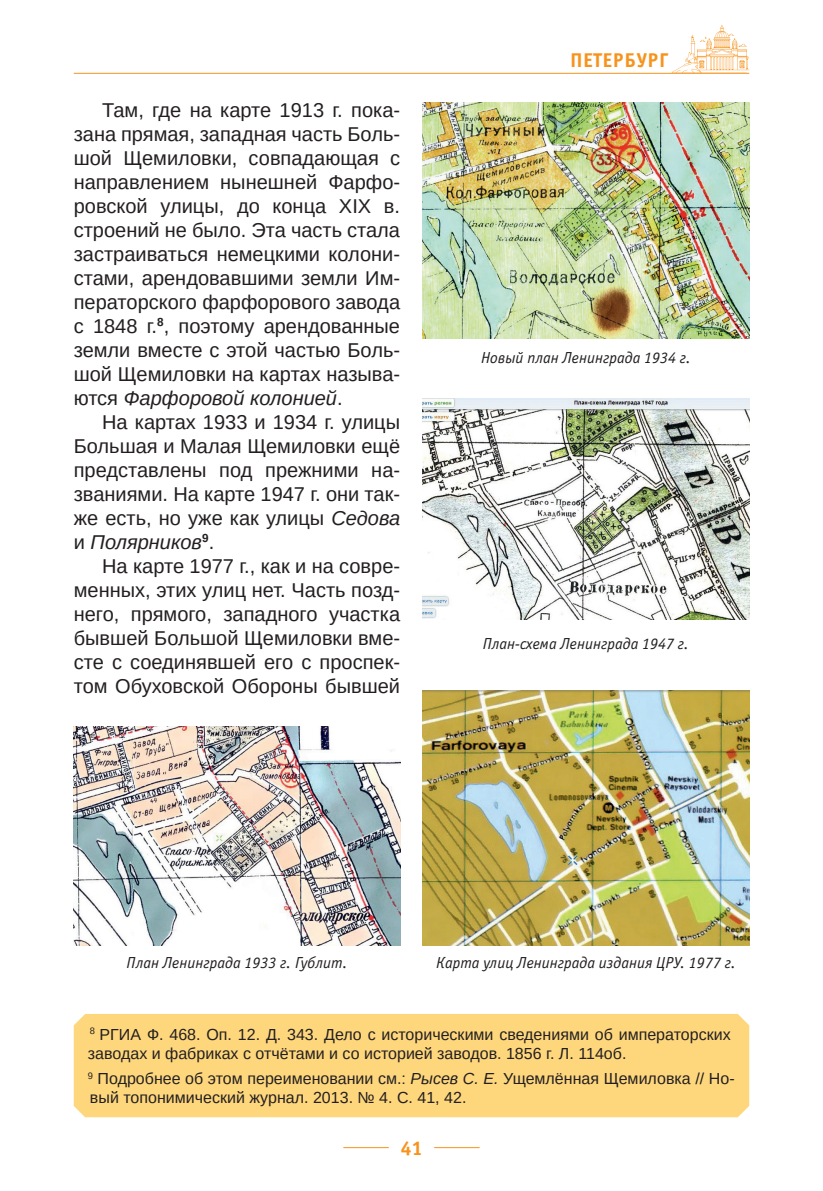
<style>
.page{position:relative;width:823px;height:1191px;background:#fff}
.page>*{position:absolute;margin:0;border:0;box-sizing:border-box;transform-origin:0 0}
.Основной_текст{font:20px/24px "Arimo";color:#231f20;text-align:justify}
.t1{font:700 20px "Officina Sans C";letter-spacing:.02em;color:#f7931d}
.Сноска{font:16px/19.2px "Arimo";color:#231f20}
.Рисунок{font:italic 16px "Officina Sans C";color:#231f20}
.s1{font-style:italic}
</style>
<div class="page">
<svg style="left:671px;top:25px;width:77px;height:48px"></svg>
<hr style="left:434px;top:1147px;width:45px;height:1px;background:#f7931d">
<hr style="left:343px;top:1147px;width:45px;height:1px;background:#f7931d">
<hr style="left:74px;top:73px;width:674px;height:1px;background:#f7931d">
<div style="left:74px;top:1014px;width:674px;height:103px;background:#fed77d"></div>
<img style="left:74px;top:726px;width:326px;height:219px">
<img style="left:422px;top:102px;width:326px;height:237px">
<img style="left:422px;top:398px;width:326px;height:222px">
<img style="left:422px;top:690px;width:326px;height:255px">
<p class="Основной_текст" style="left:74px;top:98px;width:327px;text-indent:28px">Там, где на карте 1913 г. пока&shy;зана прямая, западная часть Боль&shy;шой Щемиловки, совпадающая с направлением нынешней Фарфо&shy;ровской улицы, до конца XIX в. строений не было. Эта часть стала застраиваться немецкими колони&shy;стами, арендовавшими земли Им&shy;ператорского фарфорового завода с 1848 г.<sup>8</sup>, поэтому арендованные земли вместе с этой частью Боль&shy;шой Щемиловки на картах называ&shy;ются <span class="s1">Фарфоровой колонией</span>.</p>
<p class="Основной_текст" style="left:74px;top:410px;width:327px;text-indent:28px">На картах 1933 и 1934 г. улицы Большая и Малая Щемиловки ещё представлены под прежними на&shy;званиями. На карте 1947 г. они так&shy;же есть, но уже как улицы <span class="s1">Седова </span>и <span class="s1">Полярников</span><sup>9</sup>.</p>
<p class="Основной_текст" style="left:74px;top:554px;width:327px;text-indent:28px">На карте 1977 г., как и на совре&shy;менных, этих улиц нет. Часть позд&shy;него, прямого, западного участка бывшей Большой Щемиловки вме&shy;сте с соединявшей его с проспек&shy;том Обуховской Обороны бывшей</p>
<p class="t1" style="left:569px;top:48px;width:100px">ПЕТЕРБУРГ</p>
<p class="Рисунок" style="left:480px;top:349px;width:211px">Новый план Ленинграда 1934 г.</p>
<p class="Рисунок" style="left:482px;top:634px;width:207px">План-схема Ленинграда 1947 г.</p>
<p class="Рисунок" style="left:126px;top:953px;width:222px">План Ленинграда 1933 г. Гублит.</p>
<p class="Рисунок" style="left:436px;top:953px;width:301px">Карта улиц Ленинграда издания ЦРУ. 1977 г.</p>
<p class="Сноска" style="left:88px;top:1024px;width:644px"><sup>8</sup> РГИА Ф. 468. Оп. 12. Д. 343. Дело с историческими сведениями об императорских заводах и фабриках с отчётами и со историей заводов. 1856 г. Л. 114об.</p>
<p class="Сноска" style="left:88px;top:1068px;width:647px"><sup>9</sup> Подробнее об этом переименовании см.: <span class="s1">Рысев С. Е.</span> Ущемлённая Щемиловка // Но&shy;вый топонимический журнал. 2013. № 4. С. 41, 42.</p>
<p class="t1" style="left:400px;top:1137px;width:24px">41</p>
</div>
